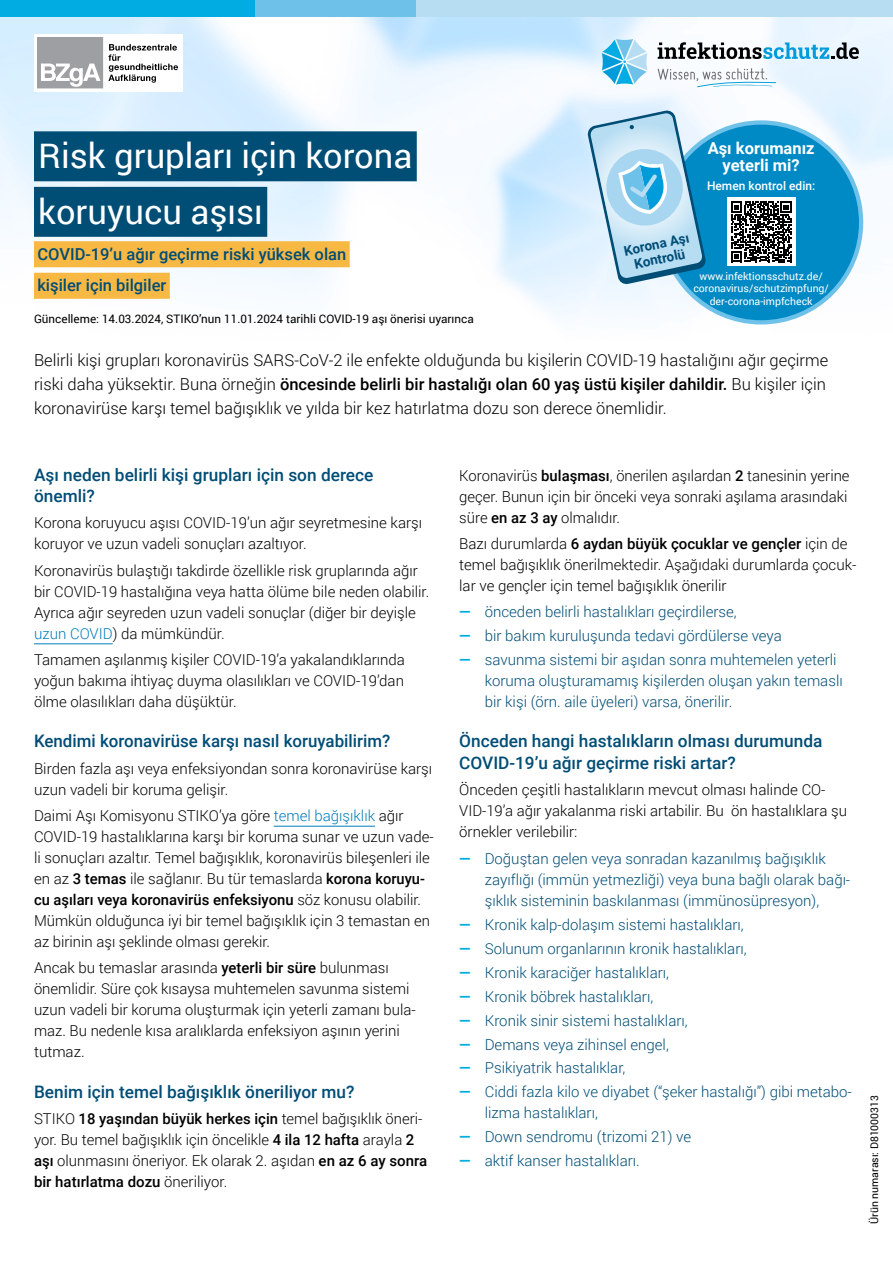
<style>
.page{position:relative;width:893px;height:1263px;background:#fff}
.page>*{position:absolute;margin:0;border:0;box-sizing:border-box;transform-origin:0 0}
.t1{font:34.5px/55.5px "Roboto";color:#fff}
.t2{font:500 17.25px/21.5px "Roboto";color:#004d76}
.t3{font:300 16.5px/24.2px "Roboto";color:#000}
.t4{font:500 16.5px/31.5px "Roboto";color:#004d76}
.t5{font:700 16.5px/16.5px "Roboto";color:#fff;text-align:center}
.t6{font:300 15px/21px "Roboto";color:#000}
.t7{font:300 15px/21px "Roboto";color:#004d76}
.t8{font:700 13.5px/15px "Roboto";color:#004d76;text-align:center}
.t9{font:500 12px "Roboto";color:#fff}
.t10{font:11.7px "Roboto";color:#000}
.t11{font:10.5px/12.6px "Roboto";color:#fff;text-align:center}
.t12{font:10.5px "Roboto";color:#000}
.s1{font-weight:500}
.s2{color:#007dba}
.s3{font-weight:700;color:#00ace1}
</style>
<div class="page">
<div style="left:0;top:0;width:255px;height:17px;background:#00ace1"></div>
<div style="left:255px;top:0;width:162px;height:17px;background:#6ec1e8"></div>
<div style="left:417px;top:0;width:476px;height:17px;background:#b7ddf3"></div>
<div style="left:34px;top:131px;width:383px;height:50px;background:#004d76"></div>
<div style="left:34px;top:187px;width:233px;height:50px;background:#004d76"></div>
<div style="left:34px;top:241px;width:316px;height:26px;background:#f7b844"></div>
<div style="left:34px;top:273px;width:136px;height:26px;background:#f7b844"></div>
<hr style="left:34px;top:644px;width:79px;height:1px;background:#007dba">
<hr style="left:274px;top:826px;width:101px;height:1px;background:#007dba">
<svg style="left:659px;top:120px;width:204px;height:204px;background:#6cc0e6"></svg>
<div style="left:663px;top:125px;width:196px;height:195px;background:#008ac5;border-radius:50%"></div>
<svg style="left:587px;top:110px;width:119px;height:175px;background:#a2cfe8"></svg>
<div style="left:727px;top:198px;width:68px;height:68px;background:#fff"></div>
<svg style="left:731px;top:201px;width:61px;height:61px"></svg>
<svg style="left:37px;top:88px;width:66px;height:1px"></svg>
<svg style="left:37px;top:37px;width:141px;height:51px"></svg>
<svg style="left:602px;top:39px;width:45px;height:46px"></svg>
<svg style="left:657px;top:42px;width:202px;height:17px"></svg>
<svg style="left:658px;top:68px;width:118px;height:19px"></svg>
<h1 class="t1" style="left:38px;top:127px;width:376px">Risk grupları için korona koruyucu aşısı</h1>
<p class="t4" style="left:37px;top:238px;width:310px">COVID-19’u ağır geçirme riski yüksek olan kişiler için bilgiler</p>
<p class="t10" style="left:34px;top:311px;width:441px">Güncelleme: 14.03.2024, STIKO’nun 11.01.2024 tarihli COVID-19 aşı önerisi uyarınca</p>
<p class="t8" style="left:623px;top:243px;width:68px;rotate:-12deg">Korona Aşı<br>Kontrolü</p>
<p class="t5" style="left:708px;top:139px;width:108px">Aşı korumanız yeterli mi?</p>
<p class="t9" style="left:707px;top:178px;width:110px">Hemen kontrol edin:</p>
<p class="t11" style="left:693px;top:269px;width:137px">www.infektionsschutz.de/ coronavirus/schutzimpfung/ der-corona-impfcheck</p>
<p class="t3" style="left:34px;top:347px;width:796px">Belirli kişi grupları koronavirüs SARS-CoV-2 ile enfekte olduğunda bu kişilerin COVID-19 hastalığını ağır geçirme riski daha yüksektir. Buna örneğin <span class="s1">öncesinde belirli bir hastalığı olan 60 yaş üstü kişiler dahildir.</span> Bu kişiler için koronavirüse karşı temel bağışıklık ve yılda bir kez hatırlatma dozu son derece önemlidir.</p>
<p class="t2" style="left:34px;top:463px;width:341px">Aşı neden belirli kişi grupları için son derece önemli?</p>
<p class="t6" style="left:34px;top:512px;width:390px">Korona koruyucu aşısı COVID-19’un ağır seyretmesine karşı koruyor ve uzun vadeli sonuçları azaltıyor.</p>
<p class="t6" style="left:34px;top:559px;width:397px">Koronavirüs bulaştığı takdirde özellikle risk gruplarında ağır bir COVID-19 hastalığına veya hatta ölüme bile neden olabilir.<br>Ayrıca ağır seyreden uzun vadeli sonuçlar (diğer bir deyişle <span class="s2">uzun COVID</span>) da mümkündür.</p>
<p class="t6" style="left:34px;top:649px;width:372px;text-align:justify">Tamamen aşılanmış kişiler COVID-19’a yakalandıklarında yoğun bakıma ihtiyaç duyma olasılıkları ve COVID-19’dan ölme olasılıkları daha düşüktür.</p>
<p class="t2" style="left:34px;top:730px;width:358px">Kendimi koronavirüse karşı nasıl koruyabilirim?</p>
<p class="t6" style="left:34px;top:757px;width:400px">Birden fazla aşı veya enfeksiyondan sonra koronavirüse karşı uzun vadeli bir koruma gelişir.</p>
<p class="t6" style="left:34px;top:805px;width:401px">Daimi Aşı Komisyonu STIKO’ya göre <span class="s2">temel bağışıklık</span> ağır COVID-19 hastalıklarına karşı bir koruma sunar ve uzun vade&shy;li sonuçları azaltır. Temel bağışıklık, koronavirüs bileşenleri ile en az <span class="s1">3 temas</span> ile sağlanır. Bu tür temaslarda <span class="s1">korona koruyu&shy;cu aşıları veya koronavirüs enfeksiyonu</span> söz konusu olabilir.<br>Mümkün olduğunca iyi bir temel bağışıklık için 3 temastan en az birinin aşı şeklinde olması gerekir.</p>
<p class="t6" style="left:34px;top:957px;width:383px">Ancak bu temaslar arasında <span class="s1">yeterli bir süre</span> bulunması önemlidir. Süre çok kısaysa muhtemelen savunma sistemi uzun vadeli bir koruma oluşturmak için yeterli zamanı bula&shy;maz. Bu nedenle kısa aralıklarda enfeksiyon aşının yerini tutmaz.</p>
<p class="t2" style="left:34px;top:1080px;width:322px">Benim için temel bağışıklık öneriliyor mu?</p>
<p class="t6" style="left:34px;top:1108px;width:395px">STIKO <span class="s1">18 yaşından büyük herkes için</span> temel bağışıklık öneri&shy;yor. Bu temel bağışıklık için öncelikle <span class="s1">4 ila 12 hafta</span> arayla <span class="s1">2 aşı</span> olunmasını öneriyor. Ek olarak 2. aşıdan <span class="s1">en az 6 ay sonra bir hatırlatma dozu</span> öneriliyor.</p>
<p class="t6" style="left:459px;top:464px;width:392px">Koronavirüs <span class="s1">bulaşması</span>, önerilen aşılardan <span class="s1">2</span> tanesinin yerine geçer. Bunun için bir önceki veya sonraki aşılama arasındaki süre <span class="s1">en az 3 ay</span> olmalıdır.</p>
<p class="t6" style="left:459px;top:533px;width:399px">Bazı durumlarda <span class="s1">6 aydan büyük çocuklar ve gençler</span> için de temel bağışıklık önerilmektedir. Aşağıdaki durumlarda çocuk&shy;lar ve gençler için temel bağışıklık önerilir</p>
<p class="t7" style="left:459px;top:601px;width:279px"><span class="s3">—</span> önceden belirli hastalıkları geçirdilerse,</p>
<p class="t7" style="left:459px;top:625px;width:324px"><span class="s3">—</span> bir bakım kuruluşunda tedavi gördülerse veya</p>
<p class="t7" style="left:485px;top:649px;width:359px;text-indent:-26px"><span class="s3">—</span> savunma sistemi bir aşıdan sonra muhtemelen yeterli koruma oluşturamamış kişilerden oluşan yakın temaslı bir kişi (örn. aile üyeleri) varsa, önerilir.</p>
<p class="t2" style="left:459px;top:730px;width:365px">Önceden hangi hastalıkların olması durumunda<br>COVID-19’u ağır geçirme riski artar?</p>
<p class="t6" style="left:459px;top:779px;width:389px">Önceden çeşitli hastalıkların mevcut olması halinde CO-<br>VID-19’a ağır yakalanma riski artabilir. Bu ön hastalıklara şu örnekler verilebilir:</p>
<p class="t7" style="left:485px;top:847px;width:367px;text-indent:-26px"><span class="s3">—</span> Doğuştan gelen veya sonradan kazanılmış bağışıklık zayıflığı (immün yetmezliği) veya buna bağlı olarak bağı&shy;şıklık sisteminin baskılanması (immünosüpresyon),</p>
<p class="t7" style="left:459px;top:913px;width:286px"><span class="s3">—</span> Kronik kalp-dolaşım sistemi hastalıkları,</p>
<p class="t7" style="left:459px;top:937px;width:289px"><span class="s3">—</span> Solunum organlarının kronik hastalıkları,</p>
<p class="t7" style="left:459px;top:961px;width:211px"><span class="s3">—</span> Kronik karaciğer hastalıkları,</p>
<p class="t7" style="left:459px;top:985px;width:195px"><span class="s3">—</span> Kronik böbrek hastalıkları,</p>
<p class="t7" style="left:459px;top:1009px;width:230px"><span class="s3">—</span> Kronik sinir sistemi hastalıkları,</p>
<p class="t7" style="left:459px;top:1033px;width:211px"><span class="s3">—</span> Demans veya zihinsel engel,</p>
<p class="t7" style="left:459px;top:1057px;width:168px"><span class="s3">—</span> Psikiyatrik hastalıklar,</p>
<p class="t7" style="left:485px;top:1081px;width:369px;text-indent:-26px"><span class="s3">—</span> Ciddi fazla kilo ve diyabet (“şeker hastalığı”) gibi metabo&shy;lizma hastalıkları,</p>
<p class="t7" style="left:459px;top:1126px;width:233px"><span class="s3">—</span> Down sendromu (trizomi 21) ve</p>
<p class="t7" style="left:459px;top:1150px;width:182px"><span class="s3">—</span> aktif kanser hastalıkları.</p>
<p class="t12" style="left:867px;top:1224px;width:131px;rotate:-90deg">Ürün numarası: D81000313</p>
</div>
